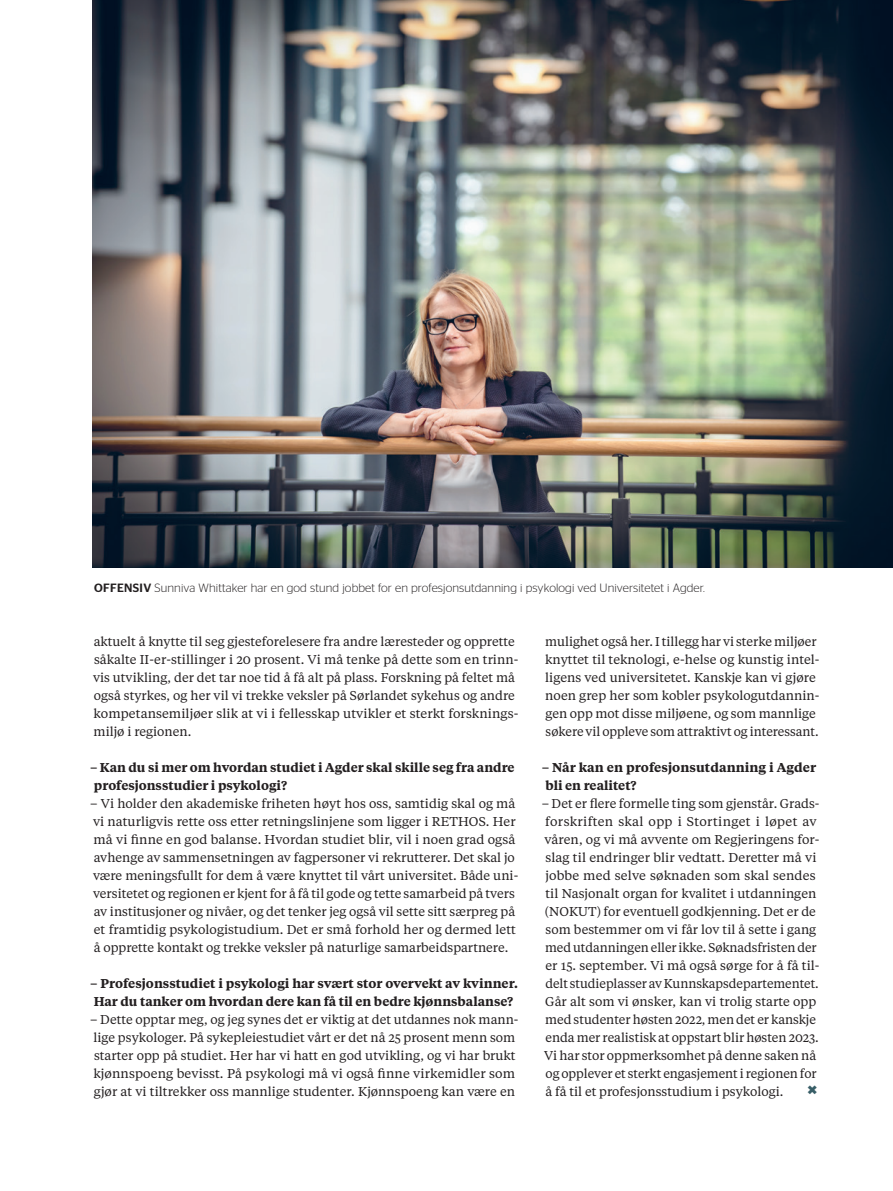
<style>
.page{position:relative;width:893px;height:1191px;background:#fff}
.page>*{position:absolute;margin:0;border:0;box-sizing:border-box;transform-origin:0 0}
.t1{font:700 18px "Stag Sans";color:#385e67}
.t2{font:12.75px/18px "Tiempos Text";color:#231f20}
.t3{font:600 12.75px/18px "Tiempos Text";color:#231f20}
.t4{font:300 12px "Stag Sans";letter-spacing:.01em;color:#231f20}
.s1{font-weight:500}
</style>
<div class="page">
<img style="left:93px;top:0;width:800px;height:567px">
<p class="t4" style="left:94px;top:581px;width:612px"><span class="s1">OFFENSIV</span> Sunniva Whittaker har en god stund jobbet for en profesjonsutdanning i psykologi ved Universitetet i Agder.</p>
<p class="t2" style="left:93px;top:632px;width:427px">aktuelt å knytte til seg gjesteforelesere fra andre læresteder og opprette såkalte II-er-stillinger i 20 prosent. Vi må tenke på dette som en trinn&shy;vis utvikling, der det tar noe tid å få alt på plass. Forskning på feltet må også styrkes, og her vil vi trekke veksler på Sørlandet sykehus og andre kompetansemiljøer slik at vi i fellesskap utvikler et sterkt forsknings&shy;miljø i regionen.</p>
<p class="t3" style="left:90px;top:758px;width:426px">– Kan du si mer om hvordan studiet i Agder skal skille seg fra andre profesjonsstudier i psykologi?</p>
<p class="t2" style="left:90px;top:794px;width:430px">– Vi holder den akademiske friheten høyt hos oss, samtidig skal og må vi naturligvis rette oss etter retningslinjene som ligger i RETHOS. Her må vi finne en god balanse. Hvordan studiet blir, vil i noen grad også avhenge av sammensetningen av fagpersoner vi rekrutterer. Det skal jo være meningsfullt for dem å være knyttet til vårt universitet. Både uni&shy;versitetet og regionen er kjent for å få til gode og tette samarbeid på tvers av institusjoner og nivåer, og det tenker jeg også vil sette sitt særpreg på et framtidig psykologistudium. Det er små forhold her og dermed lett å opprette kontakt og trekke veksler på naturlige samarbeidspartnere.</p>
<p class="t3" style="left:90px;top:974px;width:429px">– Profesjonsstudiet i psykologi har svært stor overvekt av kvinner.<br>Har du tanker om hvordan dere kan få til en bedre kjønnsbalanse?</p>
<p class="t2" style="left:90px;top:1010px;width:430px">– Dette opptar meg, og jeg synes det er viktig at det utdannes nok mann&shy;lige psykologer. På sykepleiestudiet vårt er det nå 25 prosent menn som starter opp på studiet. Her har vi hatt en god utvikling, og vi har brukt kjønnspoeng bevisst. På psykologi må vi også finne virkemidler som gjør at vi tiltrekker oss mannlige studenter. Kjønnspoeng kan være en</p>
<p class="t2" style="left:545px;top:632px;width:276px">mulighet også her. I tillegg har vi sterke miljøer knyttet til teknologi, e-helse og kunstig intel&shy;ligens ved universitetet. Kanskje kan vi gjøre noen grep her som kobler psykologutdannin&shy;gen opp mot disse miljøene, og som mannlige søkere vil oppleve som attraktivt og interessant.</p>
<p class="t3" style="left:542px;top:758px;width:276px">– Når kan en profesjonsutdanning i Agder bli en realitet?</p>
<p class="t2" style="left:542px;top:794px;width:279px">– Det er flere formelle ting som gjenstår. Grads&shy;forskriften skal opp i Stortinget i løpet av våren, og vi må avvente om Regjeringens for&shy;slag til endringer blir vedtatt. Deretter må vi jobbe med selve søknaden som skal sendes til Nasjonalt organ for kvalitet i utdanningen (NOKUT) for eventuell godkjenning. Det er de som bestemmer om vi får lov til å sette i gang med utdanningen eller ikke. Søknadsfristen der er 15. september. Vi må også sørge for å få til&shy;delt studieplasser av Kunnskapsdepartementet.<br>Går alt som vi ønsker, kan vi trolig starte opp med studenter høsten 2022, men det er kanskje enda mer realistisk at oppstart blir høsten 2023.<br>Vi har stor oppmerksomhet på denne saken nå og opplever et sterkt engasjement i regionen for å få til et profesjonsstudium i psykologi.</p>
<h1 class="t1" style="left:807px;top:1079px;width:11px">×</h1>
</div>
